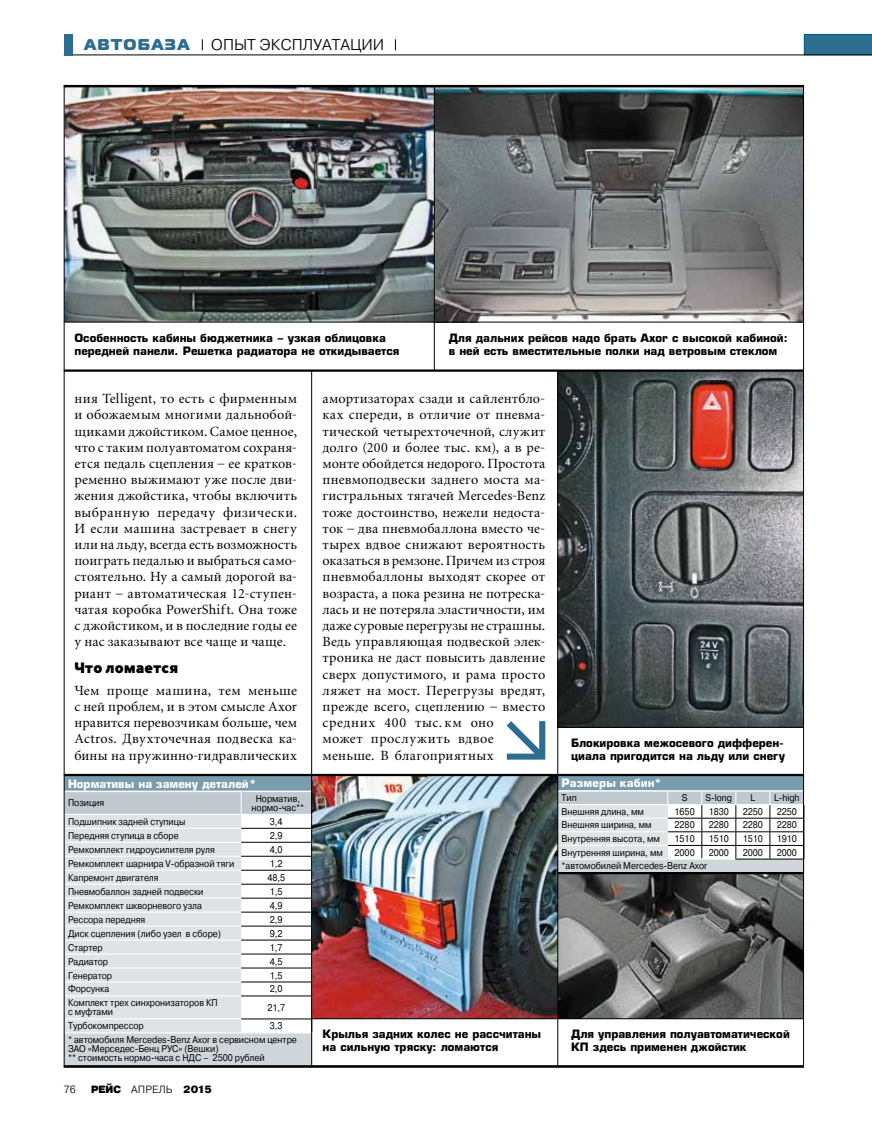
<style>
.page{position:relative;width:872px;height:1127px;background:#fff}
.page>*{position:absolute;margin:0;border:0;box-sizing:border-box;transform-origin:0 0}
.t1{font:300 15.6px "Pragmatica";color:#000}
.t2{font:900 15.6px "Magistral";letter-spacing:.085em;color:#2d6d90}
.t3{font:700 15px "Zeppelin 33";letter-spacing:.02em;color:#000}
.t4{font:13.8px/16.2px "Miniature";letter-spacing:.01em;color:#000;text-align:justify}
.t5{font:700 11.25px/13px "Europe";color:#000}
.t6{font:700 11.25px "Europe";color:#fff}
.t7{font:900 10.5px "Pragmatica";letter-spacing:-.05em;color:#000}
.t8{font:300 10.5px "Pragmatica";color:#000}
.t9{font:9.75px/9px "Pragmatica";letter-spacing:-.005em;color:#000;scale:.9 1}
.s1{font-weight:300}
</style>
<div class="page">
<img style="left:66px;top:87px;width:736px;height:235px">
<img style="left:558px;top:874px;width:244px;height:144px">
<img style="left:558px;top:372px;width:244px;height:355px">
<div style="left:558px;top:776px;width:246px;height:15px;background:#7a9dad"></div>
<hr style="left:558px;top:790px;width:110px;height:2px;background:#fff">
<hr style="left:668px;top:790px;width:34px;height:2px;background:#fff">
<hr style="left:702px;top:790px;width:34px;height:2px;background:#fff">
<hr style="left:736px;top:790px;width:34px;height:2px;background:#fff">
<hr style="left:770px;top:790px;width:34px;height:2px;background:#fff">
<svg style="left:558px;top:791px;width:244px;height:81px"></svg>
<div style="left:65px;top:776px;width:247px;height:15px;background:#7a9dad"></div>
<div style="left:65px;top:1033px;width:247px;height:32px;background:#d1d6da"></div>
<hr style="left:65px;top:790px;width:176px;height:2px;background:#fff">
<hr style="left:241px;top:790px;width:71px;height:2px;background:#fff">
<svg style="left:66px;top:791px;width:245px;height:242px"></svg>
<hr style="left:65px;top:814px;width:177px;height:1px;background:#fff">
<img style="left:312px;top:776px;width:245px;height:242px">
<hr style="left:64px;top:85px;width:740px;height:2px;background:#000">
<hr style="left:64px;top:1065px;width:740px;height:2px;background:#000">
<svg style="left:804px;top:34px;width:68px;height:21px"></svg>
<hr style="left:64px;top:55px;width:808px;height:1px;background:#000">
<div style="left:64px;top:34px;width:8px;height:21px;background:#2d6d90"></div>
<hr style="left:311px;top:371px;width:1px;height:695px;background:#000">
<hr style="left:557px;top:371px;width:1px;height:695px;background:#000">
<hr style="left:64px;top:369px;width:740px;height:3px;background:#000">
<hr style="left:64px;top:322px;width:740px;height:1px;background:#000">
<hr style="left:64px;top:774px;width:740px;height:2px;background:#000">
<hr style="left:312px;top:1018px;width:492px;height:1px;background:#000">
<hr style="left:434px;top:85px;width:1px;height:286px;background:#000">
<svg style="left:506px;top:721px;width:39px;height:38px"></svg>
<hr style="left:558px;top:727px;width:246px;height:1px;background:#000">
<hr style="left:558px;top:872px;width:246px;height:2px;background:#000">
<p class="t2" style="left:84px;top:33px;width:107px">автобаза</p>
<p class="t1" style="left:211px;top:35px;width:175px">ОП ЫТ ЭКСПЛУАТАЦИИ</p>
<p class="t5" style="left:74px;top:331px;width:326px">Особенность кабины бюджетника – узкая облицовка передней панели. Решетка радиатора не откидывается</p>
<p class="t5" style="left:449px;top:331px;width:340px">Для дальних рейсов надо брать Axor с высокой кабиной: в ней есть вместительные полки над ветровым стеклом</p>
<p class="t4" style="left:74px;top:391px;width:224px">ния Telligent, то есть с фирменным и обожаемым многими дальнобой&shy;щиками джойстиком. Самое ценное, что с таким полуавтоматом сохраня&shy;ется педаль сцепления – ее кратков&shy;ременно выжимают уже после дви&shy;жения джойстика, чтобы включить выбранную передачу физически.<br>И если машина застревает в снегу или на льду, всегда есть возможность поиграть педалью и выбраться само&shy;стоятельно. Ну а самый дорогой ва&shy;риант – автоматическая 12-ступен&shy;чатая коробка PowerShift. Она тоже с джойстиком, и в последние годы ее у нас заказывают все чаще и чаще.</p>
<p class="t3" style="left:74px;top:658px;width:105px">Что ломается</p>
<p class="t4" style="left:74px;top:683px;width:224px">Чем проще машина, тем меньше с ней проблем, и в этом смысле Axor нравится перевозчикам больше, чем Actros. Двухточечная подвеска ка&shy;бины на пружинно-гидравлических</p>
<p class="t6" style="left:68px;top:776px;width:190px">Нормативы на замену деталей*</p>
<p class="t9" style="left:68px;top:799px;width:42px">Позиция</p>
<p class="t9" style="left:251px;top:794px;width:60px;text-align:center">Норматив, нормо-час**</p>
<p class="t9" style="left:68px;top:817px;width:132px">Подшипник задней ступицы</p>
<p class="t9" style="left:270px;top:817px;width:16px">3,4</p>
<p class="t9" style="left:68px;top:831px;width:124px">Передняя ступица в сборе</p>
<p class="t9" style="left:270px;top:831px;width:16px">2,9</p>
<p class="t9" style="left:68px;top:845px;width:165px">Ремкомплект гидроусилителя руля</p>
<p class="t9" style="left:270px;top:845px;width:16px">4,0</p>
<p class="t9" style="left:68px;top:859px;width:186px">Ремкомплект шарнира V-образной тяги</p>
<p class="t9" style="left:270px;top:859px;width:16px">1,2</p>
<p class="t9" style="left:68px;top:873px;width:102px">Капремонт двигателя</p>
<p class="t9" style="left:267px;top:873px;width:21px">48,5</p>
<p class="t9" style="left:68px;top:887px;width:152px">Пневмобаллон задней подвески</p>
<p class="t9" style="left:270px;top:887px;width:16px">1,5</p>
<p class="t9" style="left:68px;top:901px;width:150px">Ремкомплект шкворневого узла</p>
<p class="t9" style="left:270px;top:901px;width:16px">4,9</p>
<p class="t9" style="left:68px;top:915px;width:87px">Рессора передняя</p>
<p class="t9" style="left:270px;top:915px;width:16px">2,9</p>
<p class="t9" style="left:68px;top:929px;width:171px">Диск сцепления (либо узел в сборе)</p>
<p class="t9" style="left:270px;top:929px;width:16px">9,2</p>
<p class="t9" style="left:68px;top:943px;width:40px">Стартер</p>
<p class="t9" style="left:270px;top:943px;width:16px">1,7</p>
<p class="t9" style="left:68px;top:957px;width:46px">Радиатор</p>
<p class="t9" style="left:270px;top:957px;width:16px">4,5</p>
<p class="t9" style="left:68px;top:971px;width:51px">Генератор</p>
<p class="t9" style="left:270px;top:971px;width:16px">1,5</p>
<p class="t9" style="left:68px;top:985px;width:47px">Форсунка</p>
<p class="t9" style="left:270px;top:985px;width:16px">2,0</p>
<p class="t9" style="left:68px;top:999px;width:168px">Комплект трех синхронизаторов КП с муфтами</p>
<p class="t9" style="left:267px;top:1003px;width:21px">21,7</p>
<p class="t9" style="left:68px;top:1022px;width:86px">Турбокомпрессор</p>
<p class="t9" style="left:68px;top:1019px;width:256px;line-height:14px;text-indent:202px">3,3<br>* автомобиля Mercedes-Benz Axor в сервисном центре</p>
<p class="t9" style="left:68px;top:1045px;width:220px">ЗАО «Мерседес-Бенц РУС» (Вешки)<br>** стоимость нормо-часа с НДС – 2500 рублей</p>
<p class="t8" style="left:64px;top:1082px;width:14px">76</p>
<p class="t7" style="left:91px;top:1082px;width:123px">РЕЙС <span class="s1">апрель</span> 2015</p>
<p class="t4" style="left:322px;top:391px;width:224px;text-align:left">амортизаторах сзади и сайлентбло&shy;ках спереди, в отличие от пневма&shy;тической четырехточечной, служит долго (200 и более тыс. км), а в ре&shy;монте обойдется недорого. Простота пневмоподвески заднего моста ма&shy;гистральных тягачей Mercedes-Benz тоже достоинство, нежели недоста&shy;ток – два пневмобаллона вместо че&shy;тырех вдвое снижают вероятность оказаться в ремзоне. Причем из строя пневмобаллоны выходят скорее от возраста, а пока резина не потреска&shy;лась и не потеряла эластичности, им даже суровые перегрузы не страшны.<br>Ведь управляющая подвеской элек&shy;троника не даст повысить давление сверх допустимого, и рама просто ляжет на мост. Перегрузы вредят, прежде всего, сцеплению – вместо средних 400 тыс. км оно<br>может прослужить вдвое меньше. В благоприятных</p>
<p class="t5" style="left:571px;top:736px;width:215px">Блокировка межосевого дифферен&shy;циала пригодится на льду или снегу</p>
<p class="t6" style="left:561px;top:776px;width:102px">Размеры кабин*</p>
<p class="t9" style="left:561px;top:793px;width:18px">Тип</p>
<p class="t9" style="left:682px;top:793px;width:8px">S</p>
<p class="t9" style="left:705px;top:793px;width:31px">S-long</p>
<p class="t9" style="left:750px;top:793px;width:7px">L</p>
<p class="t9" style="left:774px;top:793px;width:30px">L-high</p>
<p class="t9" style="left:561px;top:807px;width:93px">Внешняя длина, мм</p>
<p class="t9" style="left:674px;top:807px;width:24px">1650</p>
<p class="t9" style="left:708px;top:807px;width:24px">1830</p>
<p class="t9" style="left:742px;top:807px;width:24px">2250</p>
<p class="t9" style="left:776px;top:807px;width:24px">2250</p>
<p class="t9" style="left:561px;top:821px;width:101px">Внешняя ширина, мм</p>
<p class="t9" style="left:674px;top:821px;width:24px">2280</p>
<p class="t9" style="left:708px;top:821px;width:24px">2280</p>
<p class="t9" style="left:742px;top:821px;width:24px">2280</p>
<p class="t9" style="left:776px;top:821px;width:24px">2280</p>
<p class="t9" style="left:561px;top:834px;width:111px">Внутренняя высота, мм</p>
<p class="t9" style="left:674px;top:834px;width:24px">1510</p>
<p class="t9" style="left:708px;top:834px;width:24px">1510</p>
<p class="t9" style="left:742px;top:834px;width:24px">1510</p>
<p class="t9" style="left:776px;top:834px;width:24px">1910</p>
<p class="t9" style="left:561px;top:848px;width:149px">Внутренняя ширина, мм 2000</p>
<p class="t9" style="left:708px;top:848px;width:24px">2000</p>
<p class="t9" style="left:742px;top:848px;width:24px">2000</p>
<p class="t9" style="left:776px;top:848px;width:24px">2000</p>
<p class="t9" style="left:561px;top:862px;width:164px">*автомобилей Mercedes-Benz Axor</p>
<p class="t5" style="left:322px;top:1027px;width:220px">Крылья задних колес не рассчитаны на сильную тряску: ломаются</p>
<p class="t5" style="left:571px;top:1027px;width:220px">Для управления полуавтоматической<br>КП здесь применен джойстик</p>
</div>
